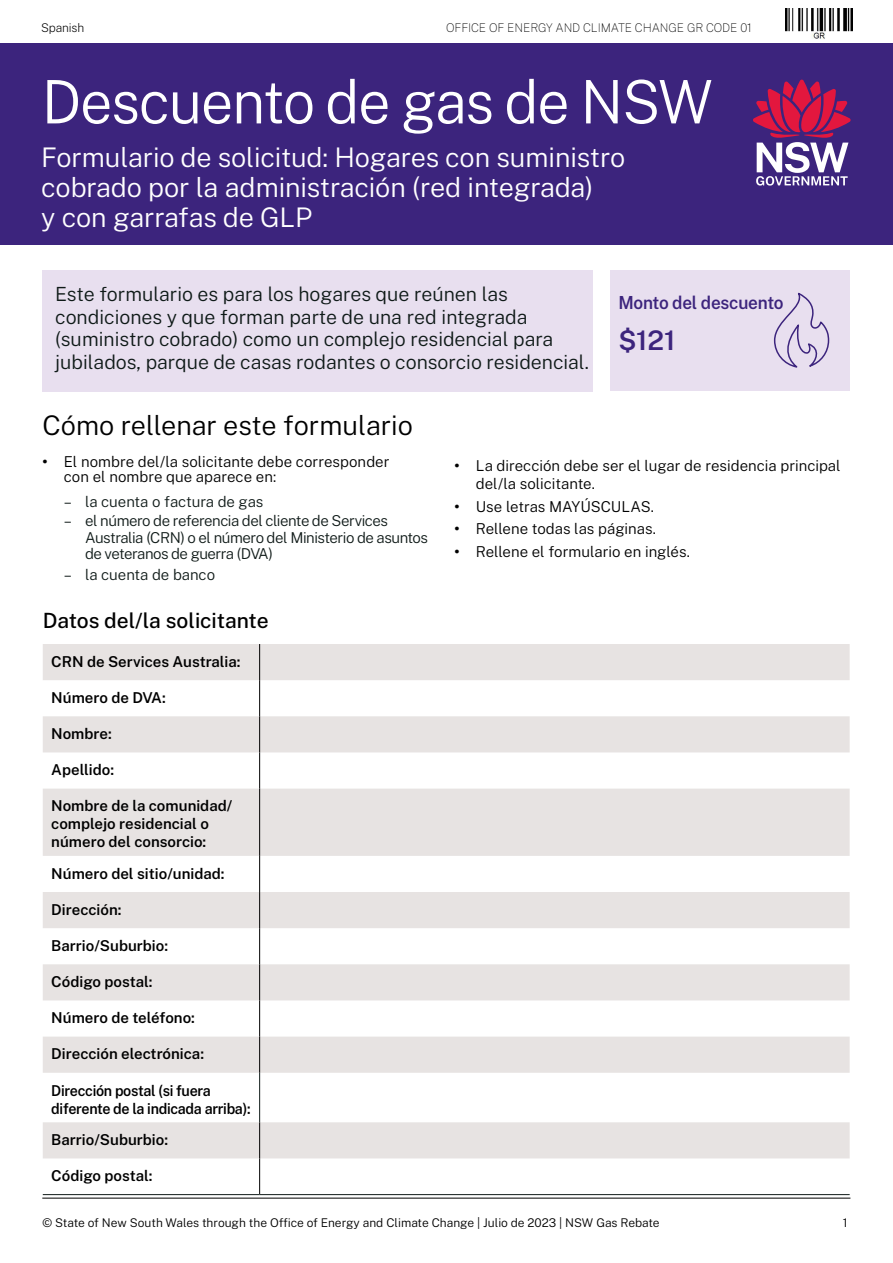
<style>
.page{position:relative;width:893px;height:1263px;background:#fff}
.page>*{position:absolute;margin:0;border:0;box-sizing:border-box;transform-origin:0 0}
.Heading_1__H1{font:300 60px "Public Sans";letter-spacing:-.02em;color:#fff;scale:.96 1}
.Heading_2__H2{font:300 27px/30px "Public Sans";letter-spacing:-.005em;color:#fff}
.Heading_2__H2-2{font:300 27px "Public Sans";color:#000}
.t1{font:600 27px "Public Sans";color:#3c247d}
.Heading_3__H3{font:500 21px "Public Sans";color:#000}
.Pull-Quote{font:300 19.5px/22.5px "Public Sans";color:#0f1a18}
.t2{font:600 18px "Public Sans";letter-spacing:-.01em;color:#3c247d;scale:.95 1}
.Body{font:600 15px/18px "Public Sans";color:#000}
.Level_1_bullet{font:300 15px/15px "Public Sans";color:#000}
.Level_2_bullet{font:300 15px/16.5px "Public Sans";letter-spacing:-.03em;color:#0f1a18}
.Body-2{font:600 15px/18.3px "Public Sans";letter-spacing:-.02em;color:#000;scale:.95 1}
.Level_2_bullet-2{font:300 15px "Public Sans";letter-spacing:-.005em;color:#0f1a18}
.Level_2_bullet-3{font:300 15px "Public Sans";color:#0f1a18}
.t3{font:300 12px "Public Sans";color:#000}
.t4{font:100 12px "Public Sans";letter-spacing:-.01em;color:#000}
.t5{font:200 12px "Public Sans";letter-spacing:-.01em;color:#000}
.s1{font-weight:700}
</style>
<div class="page">
<hr style="left:42px;top:1198px;width:808px;height:1px;background:#000">
<div style="left:0;top:43px;width:893px;height:201px;background:#3c247d"></div>
<svg style="left:753px;top:80px;width:98px;height:106px"></svg>
<div style="left:42px;top:270px;width:551px;height:121px;background:#e8dfef"></div>
<div style="left:610px;top:270px;width:240px;height:120px;background:#e8dfef"></div>
<svg style="left:773px;top:292px;width:57px;height:76px"></svg>
<svg style="left:43px;top:644px;width:807px;height:356px;fill:#e7e3e2"></svg>
<svg style="left:43px;top:1036px;width:807px;height:122px;fill:#e7e3e2"></svg>
<hr style="left:259px;top:680px;width:1px;height:36px;background:#000">
<hr style="left:259px;top:752px;width:1px;height:37px;background:#000">
<hr style="left:259px;top:856px;width:1px;height:36px;background:#000">
<hr style="left:259px;top:928px;width:1px;height:36px;background:#000">
<hr style="left:259px;top:1000px;width:1px;height:36px;background:#000">
<hr style="left:259px;top:1036px;width:1px;height:37px;background:#000">
<hr style="left:259px;top:1122px;width:1px;height:36px;background:#000">
<hr style="left:259px;top:1158px;width:1px;height:36px;background:#000">
<hr style="left:259px;top:789px;width:1px;height:67px;background:#000">
<hr style="left:259px;top:644px;width:1px;height:36px;background:#000">
<hr style="left:259px;top:964px;width:1px;height:36px;background:#000">
<hr style="left:259px;top:892px;width:1px;height:36px;background:#000">
<hr style="left:259px;top:716px;width:1px;height:36px;background:#000">
<hr style="left:43px;top:1194px;width:217px;height:1px;background:#0f1a18">
<hr style="left:260px;top:1194px;width:590px;height:1px;background:#0f1a18">
<hr style="left:259px;top:1073px;width:1px;height:49px;background:#0f1a18">
<img style="left:785px;top:8px;width:68px;height:31px">
<p class="t5" style="left:41px;top:19px;width:45px">Spanish</p>
<p class="t4" style="left:446px;top:19px;width:307px">OFFICE OF ENERGY AND CLIMATE CHANGE GR CODE 01</p>
<h1 class="Heading_1__H1" style="left:42px;top:60px;width:701px">Descuento de gas de NSW</h1>
<h2 class="Heading_2__H2" style="left:41px;top:141px;width:585px">Formulario de solicitud: Hogares con suministro cobrado por la administración (red integrada)<br>y con garrafas de GLP</h2>
<p class="Pull-Quote" style="left:55px;top:282px;width:535px">Este formulario es para los hogares que reúnen las condiciones y que forman parte de una red integrada (suministro cobrado) como un complejo residencial para jubilados, parque de casas rodantes o consorcio residencial.</p>
<p class="t2" style="left:618px;top:289px;width:175px">Monto del descuento</p>
<p class="t1" style="left:618px;top:321px;width:58px">$121</p>
<h2 class="Heading_2__H2-2" style="left:43px;top:407px;width:372px">Cómo rellenar este formulario</h2>
<p class="Level_1_bullet" style="left:64px;top:454px;width:327px;text-indent:-21px"><span class="s1">•</span> El nombre del/la solicitante debe corresponder con el nombre que aparece en:</p>
<p class="Level_2_bullet-2" style="left:64px;top:492px;width:201px">– la cuenta o factura de gas</p>
<p class="Level_2_bullet" style="left:85px;top:512px;width:344px;text-indent:-21px">– el número de referencia del cliente de Services<br>Australia (CRN) o el número del Ministerio de asuntos de veteranos de guerra (DVA)</p>
<p class="Level_2_bullet-3" style="left:64px;top:564px;width:153px">– la cuenta de banco</p>
<h3 class="Heading_3__H3" style="left:43px;top:605px;width:227px">Datos del/la solicitante</h3>
<p class="Body" style="left:51px;top:651px;width:191px">CRN de Services Australia:</p>
<p class="Body" style="left:51px;top:688px;width:116px">Número de DVA:</p>
<p class="Body" style="left:51px;top:724px;width:62px">Nombre:</p>
<p class="Body" style="left:51px;top:760px;width:64px">Apellido:</p>
<p class="Body" style="left:51px;top:796px;width:183px">Nombre de la comunidad/ complejo residencial o número del consorcio:</p>
<p class="Body" style="left:51px;top:863px;width:175px">Número del sitio/unidad:</p>
<p class="Body" style="left:51px;top:899px;width:72px">Dirección:</p>
<p class="Body" style="left:51px;top:935px;width:118px">Barrio/Suburbio:</p>
<p class="Body" style="left:51px;top:972px;width:103px">Código postal:</p>
<p class="Body" style="left:51px;top:1008px;width:145px">Número de teléfono:</p>
<p class="Body" style="left:51px;top:1044px;width:154px">Dirección electrónica:</p>
<p class="Body-2" style="left:51px;top:1080px;width:211px">Dirección postal (si fuera diferente de la indicada arriba):</p>
<p class="Body" style="left:51px;top:1130px;width:118px">Barrio/Suburbio:</p>
<p class="Body" style="left:51px;top:1166px;width:103px">Código postal:</p>
<p class="Level_1_bullet" style="left:476px;top:455px;width:366px;line-height:18.3px;text-indent:-21px"><span class="s1">•</span> La dirección debe ser el lugar de residencia principal del/la solicitante.</p>
<p class="Level_1_bullet" style="left:455px;top:498px;width:201px"><span class="s1">•</span> Use letras MAYÚSCULAS.</p>
<p class="Level_1_bullet" style="left:455px;top:520px;width:203px"><span class="s1">•</span> Rellene todas las páginas.</p>
<p class="Level_1_bullet" style="left:455px;top:543px;width:237px"><span class="s1">•</span> Rellene el formulario en inglés.</p>
<p class="t3" style="left:43px;top:1214px;width:619px">© State of New South Wales through the Office of Energy and Climate Change | Julio de 2023 | NSW Gas Rebate</p>
<p class="t3" style="left:843px;top:1214px;width:6px">1</p>
</div>
